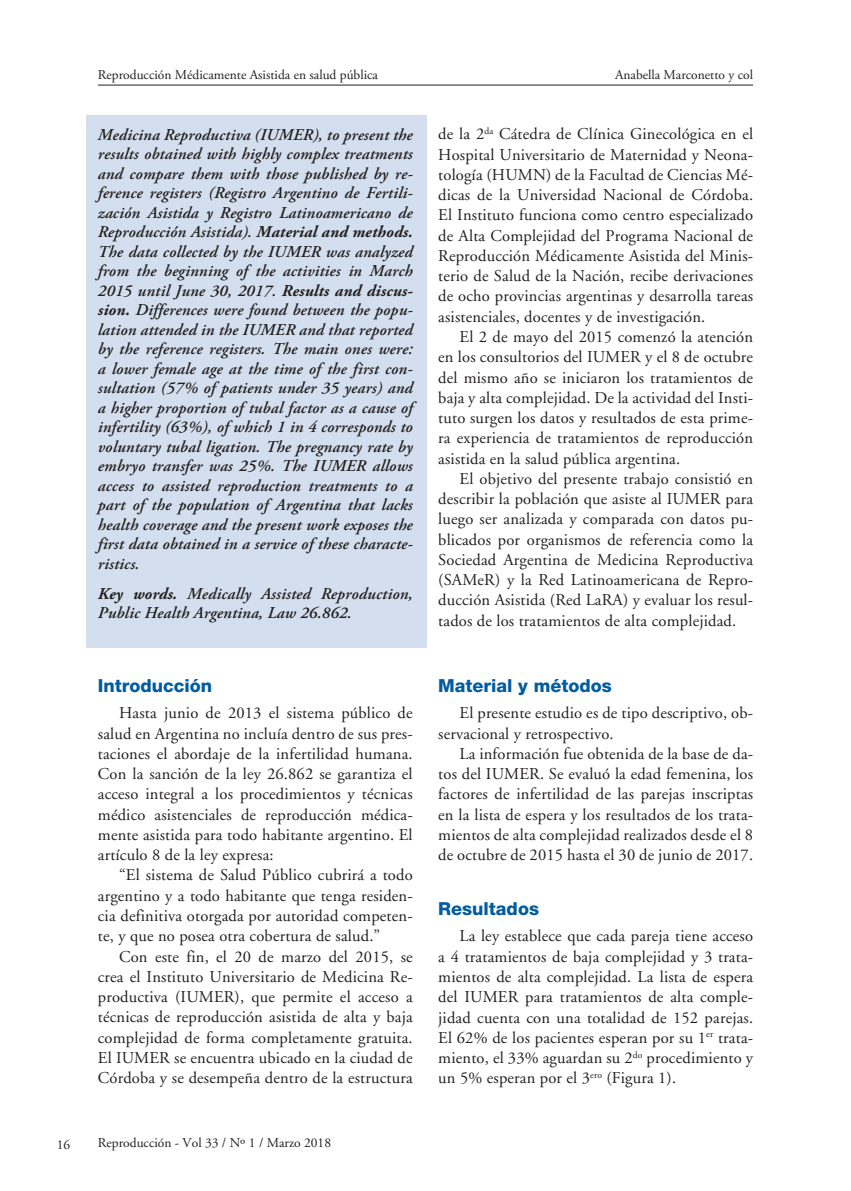
<style>
.page{position:relative;width:851px;height:1191px;background:#fff}
.page>*{position:absolute;margin:0;border:0;box-sizing:border-box;transform-origin:0 0}
.general{font:800 18px "Helvetica Neue LT Std";color:#015ca0}
.general-2{font:16.5px/20.2px "Adobe Garamond";letter-spacing:.01em;color:#231f20;text-align:justify}
.general-3{font:italic 600 16.5px/19.5px "Adobe Garamond Pro";letter-spacing:.01em;color:#231f20;text-align:justify}
.t1{font:13.5px "Adobe Garamond Pro";color:#231f20}
.numero_de_pagina{font:13.5px "Adobe Garamond";color:#231f20}
.s1{font-weight:700}
.s2{font-family:"Adobe Garamond";font-weight:700}
</style>
<div class="page">
<hr style="left:98px;top:85px;width:655px;height:1px;background:#231f20">
<div style="left:86px;top:115px;width:340px;height:532px;background:#d3dfee"></div>
<p class="t1" style="left:98px;top:66px;width:281px">Reproducción Médicamente Asistida en salud pública</p>
<p class="t1" style="left:615px;top:66px;width:139px">Anabella Marconetto y col</p>
<p class="general-3" style="left:98px;top:125px;width:316px">Medicina Reproductiva (IUMER), to present the results obtained with highly complex treatments and compare them with those published by re&shy;ference registers (Registro Argentino de Fertili&shy;zación Asistida y Registro Latinoamericano de Reproducción Asistida). <span class="s1">Material and methods.<br></span>The data collected by the IUMER was analyzed from the beginning of the activities in March 2015 until June 30, 2017. <span class="s1">Results and discus&shy;sion.</span> Differences were found between the popu&shy;lation attended in the IUMER and that reported by the reference registers. The main ones were: a lower female age at the time of the first con&shy;sultation (57% of patients under 35 years) and a higher proportion of tubal factor as a cause of infertility (63%), of which 1 in 4 corresponds to voluntary tubal ligation. The pregnancy rate by embryo transfer was 25%. The IUMER allows access to assisted reproduction treatments to a part of the population of Argentina that lacks health coverage and the present work exposes the first data obtained in a service of these characte&shy;ristics.</p>
<p class="general-3" style="left:98px;top:584px;width:316px"><span class="s2">Key words.</span> Medically Assisted Reproduction,<br>Public Health Argentina, Law 26.862.</p>
<p class="general" style="left:98px;top:674px;width:116px">Introducción</p>
<p class="general-2" style="left:98px;top:703px;width:316px;text-indent:21px">Hasta junio de 2013 el sistema público de salud en Argentina no incluía dentro de sus pres&shy;taciones el abordaje de la infertilidad humana.<br>Con la sanción de la ley 26.862 se garantiza el acceso integral a los procedimientos y técnicas médico asistenciales de reproducción médica&shy;mente asistida para todo habitante argentino. El artículo 8 de la ley expresa:</p>
<p class="general-2" style="left:98px;top:865px;width:316px;text-indent:21px">“El sistema de Salud Público cubrirá a todo argentino y a todo habitante que tenga residen&shy;cia definitiva otorgada por autoridad competen&shy;te, y que no posea otra cobertura de salud.”</p>
<p class="general-2" style="left:98px;top:946px;width:316px;text-indent:21px">Con este fin, el 20 de marzo del 2015, se crea el Instituto Universitario de Medicina Re&shy;productiva (IUMER), que permite el acceso a técnicas de reproducción asistida de alta y baja complejidad de forma completamente gratuita.<br>El IUMER se encuentra ubicado en la ciudad de Córdoba y se desempeña dentro de la estructura</p>
<p class="numero_de_pagina" style="left:57px;top:1137px;width:15px">16</p>
<p class="numero_de_pagina" style="left:98px;top:1135px;width:235px">Reproducción - Vol 33 / Nº 1 / Marzo 2018</p>
<p class="general-2" style="left:438px;top:124px;width:316px">de la 2<sup>da</sup> Cátedra de Clínica Ginecológica en el Hospital Universitario de Maternidad y Neona&shy;tología (HUMN) de la Facultad de Ciencias Mé&shy;dicas de la Universidad Nacional de Córdoba.<br>El Instituto funciona como centro especializado de Alta Complejidad del Programa Nacional de Reproducción Médicamente Asistida del Minis&shy;terio de Salud de la Nación, recibe derivaciones de ocho provincias argentinas y desarrolla tareas asistenciales, docentes y de investigación.</p>
<p class="general-2" style="left:438px;top:327px;width:316px;text-indent:21px">El 2 de mayo del 2015 comenzó la atención en los consultorios del IUMER y el 8 de octubre del mismo año se iniciaron los tratamientos de baja y alta complejidad. De la actividad del Insti&shy;tuto surgen los datos y resultados de esta prime&shy;ra experiencia de tratamientos de reproducción asistida en la salud pública argentina.</p>
<p class="general-2" style="left:438px;top:469px;width:316px;text-indent:21px">El objetivo del presente trabajo consistió en describir la población que asiste al IUMER para luego ser analizada y comparada con datos pu&shy;blicados por organismos de referencia como la Sociedad Argentina de Medicina Reproductiva (SAMeR) y la Red Latinoamericana de Repro&shy;ducción Asistida (Red LaRA) y evaluar los resul&shy;tados de los tratamientos de alta complejidad.</p>
<p class="general" style="left:438px;top:674px;width:175px">Material y métodos</p>
<p class="general-2" style="left:438px;top:703px;width:316px;text-indent:21px">El presente estudio es de tipo descriptivo, ob&shy;servacional y retrospectivo.</p>
<p class="general-2" style="left:438px;top:744px;width:316px;text-indent:21px">La información fue obtenida de la base de da&shy;tos del IUMER. Se evaluó la edad femenina, los factores de infertilidad de las parejas inscriptas en la lista de espera y los resultados de los trata&shy;mientos de alta complejidad realizados desde el 8 de octubre de 2015 hasta el 30 de junio de 2017.</p>
<p class="general" style="left:438px;top:897px;width:102px">Resultados</p>
<p class="general-2" style="left:438px;top:926px;width:316px;text-indent:21px">La ley establece que cada pareja tiene acceso a 4 tratamientos de baja complejidad y 3 trata&shy;mientos de alta complejidad. La lista de espera del IUMER para tratamientos de alta comple&shy;jidad cuenta con una totalidad de 152 parejas.<br>El 62% de los pacientes esperan por su 1<sup>er</sup> trata&shy;miento, el 33% aguardan su 2<sup>do</sup> procedimiento y un 5% esperan por el 3<sup>ero</sup> (Figura 1).</p>
</div>
